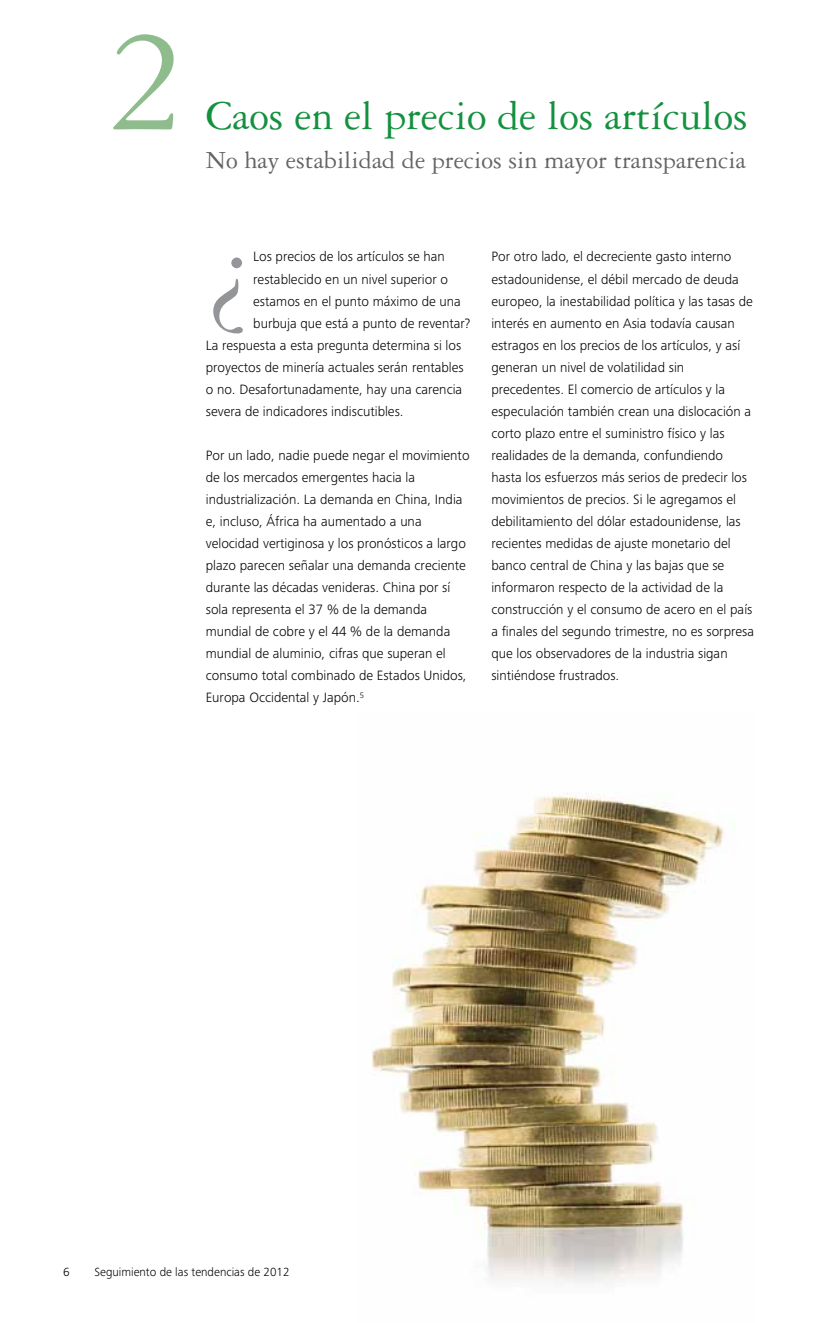
<style>
.page{position:relative;width:819px;height:1323px;background:#fff}
.page>*{position:absolute;margin:0;border:0;box-sizing:border-box;transform-origin:0 0}
.t1{font:157.5px "Garamond 3 LT Std";color:#8fbc8d}
.t2{font:122.15px "Garamond 3 LT Std";color:#939598}
.t3{font:43.75px "Garamond 3 LT Std";color:#13913e}
.t4{font:26.25px "Garamond 3 LT Std";color:#636466}
.t5{font:300 14px/22.1px "Frutiger Next Pro";color:#000}
.t6{font:300 12.25px "Frutiger Next Pro";color:#000}
</style>
<div class="page">
<img style="left:371px;top:793px;width:365px;height:490px">
<h1 class="t1" style="left:106px;top:-3px;width:80px">2</h1>
<h3 class="t3" style="left:206px;top:92px;width:543px">Caos en el precio de los artículos</h3>
<h3 class="t4" style="left:206px;top:146px;width:542px">No hay estabilidad de precios sin mayor transparencia</h3>
<h2 class="t2" style="left:206px;top:204px;width:49px">¿</h2>
<p class="t5" style="left:253px;top:246px;width:193px">Los precios de los artículos se han</p>
<p class="t5" style="left:253px;top:268px;width:196px">restablecido en un nivel superior o</p>
<p class="t5" style="left:253px;top:290px;width:209px">estamos en el punto máximo de una</p>
<p class="t5" style="left:253px;top:312px;width:219px">burbuja que está a punto de reventar?</p>
<p class="t5" style="left:206px;top:334px;width:257px">La respuesta a esta pregunta determina si los</p>
<p class="t5" style="left:206px;top:356px;width:259px">proyectos de minería actuales serán rentables</p>
<p class="t5" style="left:206px;top:378px;width:258px">o no. Desafortunadamente, hay una carencia</p>
<p class="t5" style="left:206px;top:400px;width:199px">severa de indicadores indiscutibles.</p>
<p class="t5" style="left:206px;top:444px;width:265px">Por un lado, nadie puede negar el movimiento de los mercados emergentes hacia la industrialización. La demanda en China, India e, incluso, África ha aumentado a una velocidad vertiginosa y los pronósticos a largo plazo parecen señalar una demanda creciente durante las décadas venideras. China por sí sola representa el 37 % de la demanda mundial de cobre y el 44 % de la demanda mundial de aluminio, cifras que superan el consumo total combinado de Estados Unidos, Europa Occidental y Japón.<sup>5</sup></p>
<p class="t5" style="left:491px;top:246px;width:264px">Por otro lado, el decreciente gasto interno estadounidense, el débil mercado de deuda europeo, la inestabilidad política y las tasas de interés en aumento en Asia todavía causan estragos en los precios de los artículos, y así generan un nivel de volatilidad sin precedentes. El comercio de artículos y la especulación también crean una dislocación a corto plazo entre el suministro físico y las realidades de la demanda, confundiendo hasta los esfuerzos más serios de predecir los movimientos de precios. Si le agregamos el debilitamiento del dólar estadounidense, las recientes medidas de ajuste monetario del banco central de China y las bajas que se informaron respecto de la actividad de la construcción y el consumo de acero en el país a finales del segundo trimestre, no es sorpresa que los observadores de la industria sigan sintiéndose frustrados.</p>
<p class="t6" style="left:63px;top:1265px;width:8px">6</p>
<p class="t6" style="left:94px;top:1265px;width:197px">Seguimiento de las tendencias de 2012</p>
</div>
